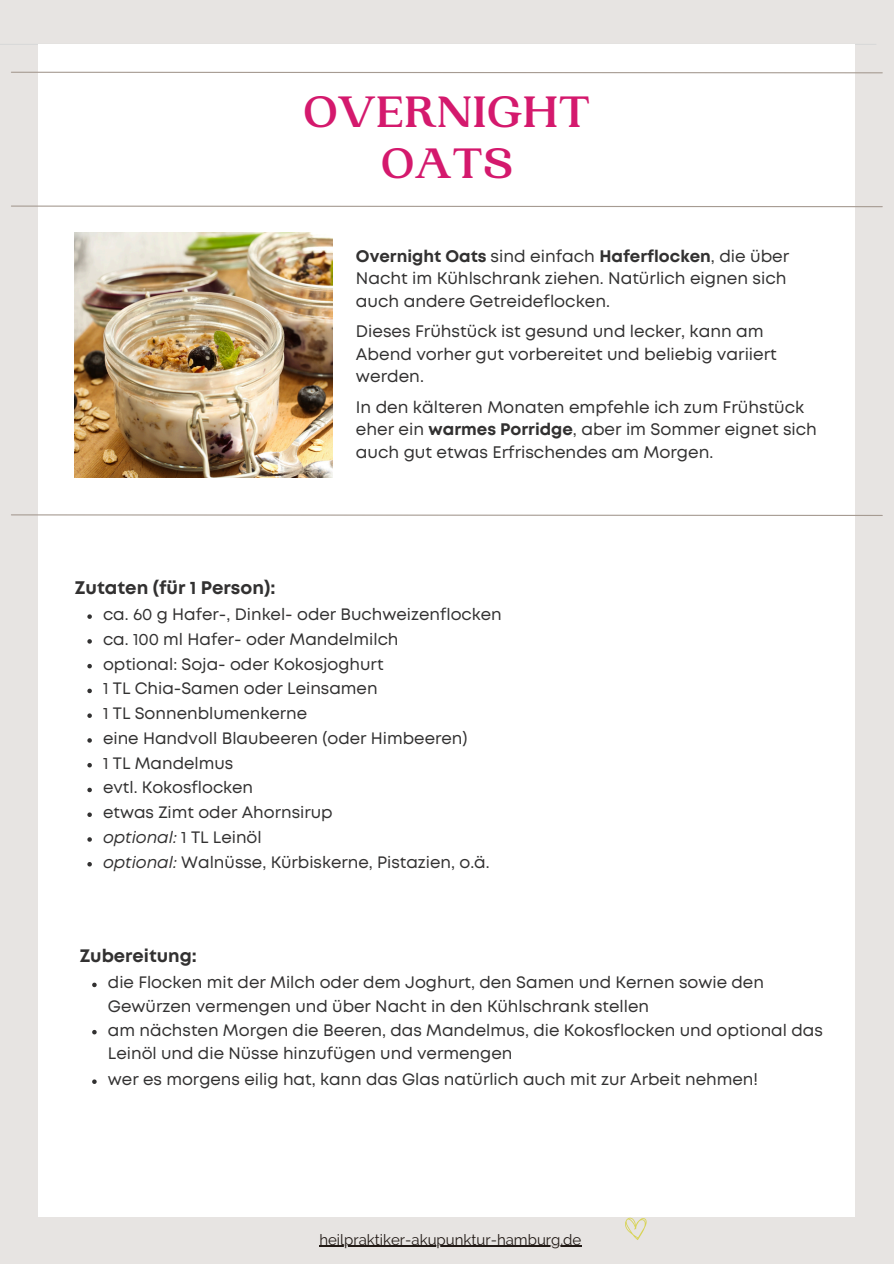
<style>
.page{position:relative;width:894px;height:1264px;background:#fff}
.page>*{position:absolute;margin:0;border:0;box-sizing:border-box;transform-origin:0 0}
.t1{font:700 46.2px "PP Woodland";color:#d4196d}
.t2{font:700 44.7px "PP Woodland";color:#d4196d}
.t3{font:700 18.15px "Mont";color:#323131}
.t4{font:700 18px "Mont";color:#323131}
.t5{font:16.65px/22.5px "Mont";color:#323131}
.t6{font:16.5px/23.7px "Mont";color:#323131}
.t7{font:italic 16.5px "Mont";color:#323131}
.t8{font:15px "Raleway";color:#211915}
.s1{font-weight:700}
.s2{font-style:normal}
.s3{font-style:italic}
</style>
<div class="page">
<div style="left:0;top:0;width:893px;height:1263px;background:#e7e4e2"></div>
<hr style="left:0;top:44px;width:875px;height:1px;background:#d9d9d9">
<div style="left:39px;top:44px;width:815px;height:1172px;background:#fff"></div>
<svg style="left:11px;top:205px;width:872px;height:3px"></svg>
<img style="left:75px;top:233px;width:258px;height:244px">
<svg style="left:11px;top:514px;width:872px;height:2px;background:#cbc5c0"></svg>
<svg style="left:87px;top:614px;width:5px;height:5px"></svg>
<svg style="left:87px;top:639px;width:5px;height:4px"></svg>
<svg style="left:87px;top:664px;width:5px;height:4px"></svg>
<svg style="left:87px;top:688px;width:5px;height:5px"></svg>
<svg style="left:87px;top:713px;width:5px;height:5px"></svg>
<svg style="left:87px;top:738px;width:5px;height:4px"></svg>
<svg style="left:87px;top:763px;width:5px;height:4px"></svg>
<svg style="left:87px;top:787px;width:5px;height:5px"></svg>
<svg style="left:87px;top:812px;width:5px;height:5px"></svg>
<svg style="left:87px;top:837px;width:5px;height:4px"></svg>
<svg style="left:87px;top:862px;width:5px;height:4px"></svg>
<svg style="left:92px;top:982px;width:5px;height:5px"></svg>
<svg style="left:92px;top:1029px;width:5px;height:5px"></svg>
<svg style="left:92px;top:1079px;width:5px;height:4px"></svg>
<hr style="left:319px;top:1245px;width:262px;height:1px;background:#211915">
<svg style="left:11px;top:71px;width:872px;height:3px"></svg>
<svg style="left:625px;top:1217px;width:21px;height:23px"></svg>
<h1 class="t1" style="left:303px;top:85px;width:289px">OVERNIGHT</h1>
<h1 class="t2" style="left:381px;top:138px;width:133px">OATS</h1>
<p class="t5" style="left:356px;top:246px;width:434px"><span class="s1">Overnight Oats</span> sind einfach <span class="s1">Haferflocken</span>, die über<br>Nacht im Kühlschrank ziehen. Natürlich eignen sich auch andere Getreideflocken.</p>
<p class="t5" style="left:356px;top:321px;width:422px">Dieses Frühstück ist gesund und lecker, kann am<br>Abend vorher gut vorbereitet und beliebig variiert werden.</p>
<p class="t5" style="left:356px;top:397px;width:462px">In den kälteren Monaten empfehle ich zum Frühstück eher ein <span class="s1">warmes Porridge</span>, aber im Sommer eignet sich auch gut etwas Erfrischendes am Morgen.</p>
<h3 class="t3" style="left:75px;top:581px;width:202px">Zutaten (für 1 Person):</h3>
<h3 class="t6" style="left:103px;top:603px;width:400px">ca. 60 g Hafer-, Dinkel- oder Buchweizenflocken</h3>
<h3 class="t6" style="left:103px;top:628px;width:297px">ca. 100 ml Hafer- oder Mandelmilch</h3>
<h2 class="t6" style="left:103px;top:653px;width:282px">optional: Soja- oder Kokosjoghurt</h2>
<p class="t6" style="left:103px;top:678px;width:276px">1 TL Chia-Samen oder Leinsamen</p>
<p class="t6" style="left:103px;top:702px;width:206px">1 TL Sonnenblumenkerne</p>
<p class="t6" style="left:103px;top:727px;width:366px">eine Handvoll Blaubeeren (oder Himbeeren)</p>
<p class="t6" style="left:103px;top:752px;width:132px">1 TL Mandelmus</p>
<p class="t6" style="left:103px;top:777px;width:152px">evtl. Kokosflocken</p>
<p class="t6" style="left:103px;top:801px;width:231px">etwas Zimt oder Ahornsirup</p>
<p class="t7" style="left:103px;top:830px;width:160px">optional: <span class="s2">1 TL Leinöl</span></p>
<p class="t6" style="left:103px;top:851px;width:388px"><span class="s3">optional:</span> Walnüsse, Kürbiskerne, Pistazien, o.ä.</p>
<p class="t4" style="left:80px;top:949px;width:119px">Zubereitung:</p>
<p class="t6" style="left:108px;top:971px;width:657px">die Flocken mit der Milch oder dem Joghurt, den Samen und Kernen sowie den<br>Gewürzen vermengen und über Nacht in den Kühlschrank stellen</p>
<p class="t6" style="left:108px;top:1019px;width:716px">am nächsten Morgen die Beeren, das Mandelmus, die Kokosflocken und optional das<br>Leinöl und die Nüsse hinzufügen und vermengen</p>
<h2 class="t6" style="left:108px;top:1068px;width:651px">wer es morgens eilig hat, kann das Glas natürlich auch mit zur Arbeit nehmen!</h2>
<p class="t8" style="left:319px;top:1230px;width:263px">heilpraktiker-akupunktur-hamburg.de</p>
</div>
